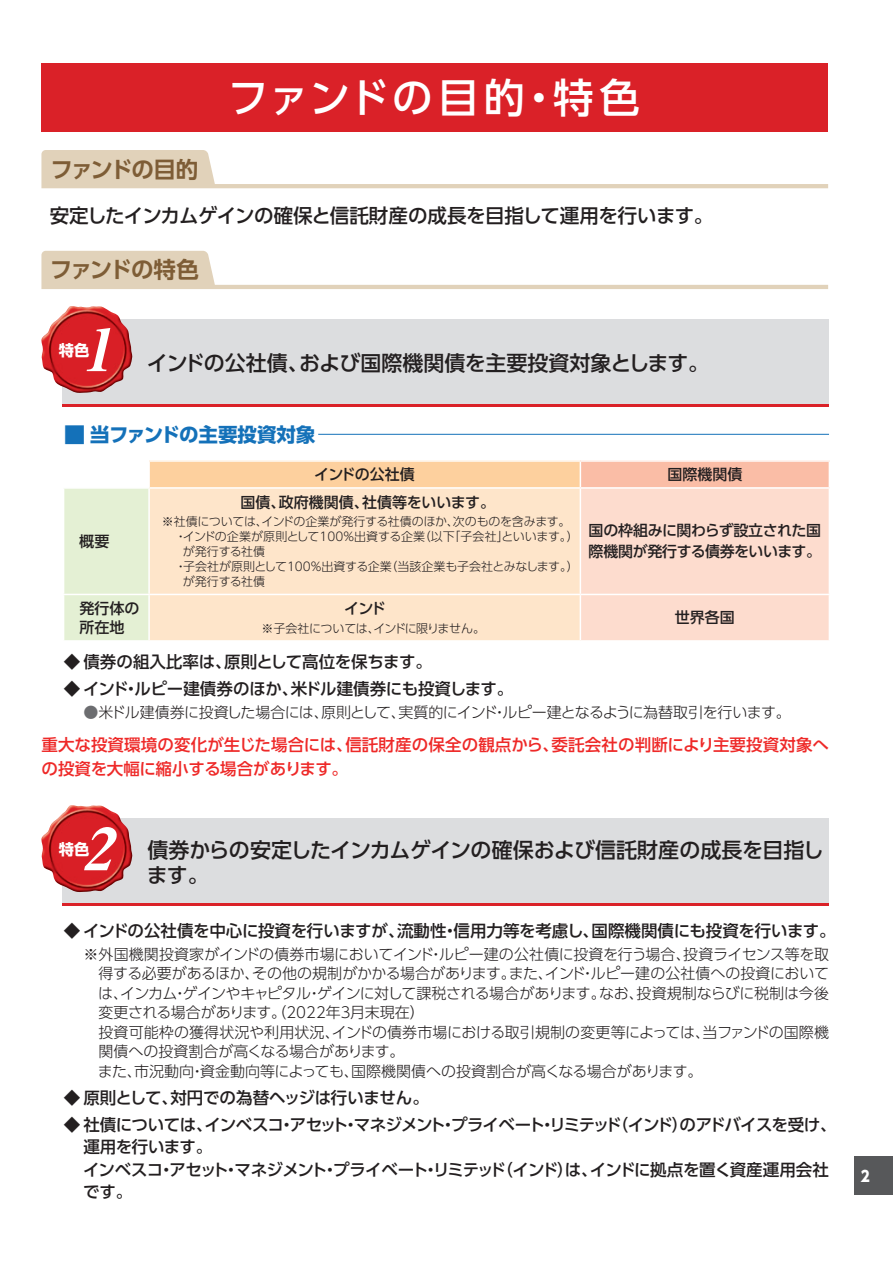
<style>
.page{position:relative;width:893px;height:1263px;background:#fff}
.page>*{position:absolute;margin:0;border:0;box-sizing:border-box;transform-origin:0 0}
.t1{font:italic 58.5px "Midashi Min Pr 5 MA31";color:#fff;scale:1.04 1}
.t2{font:500 40.5px "UD Shin Go Pro";letter-spacing:.08em;color:#fff}
.t3{font:700 22.5px "UD Shin Go Pro De";letter-spacing:-.07em;color:#7e5d36}
.t4{font:500 21px/25.5px "UD Shin Go Pro";letter-spacing:-.02em;color:#231f20}
.t5{font:500 21px "UD Shin Go Pro";color:#231f20}
.t6{font:500 19.5px "UD Shin Go Pro";letter-spacing:-.025em;color:#231f20}
.t7{font:700 19.5px "UD Shin Go Pro";color:#1471b9}
.t8{font:500 16.5px "UD Shin Go Pro";letter-spacing:-.025em;color:#231f20}
.t9{font:500 16.5px/22.5px "UD Shin Go Pro";letter-spacing:-.045em;color:#231f20}
.t10{font:500 16.5px/24px "UD Shin Go Pro";letter-spacing:.005em;color:#ee2928}
.t11{font:700 15.3px "UD Shin Go Pro";color:#fff}
.t12{font:300 15px/19.5px "UD Shin Go Pro";letter-spacing:-.01em;color:#231f20}
.t13{font:500 15px/21px "UD Shin Go Pro";letter-spacing:-.02em;color:#231f20}
.t14{font:300 15px "UD Shin Go Pro";letter-spacing:-.035em;color:#231f20}
.t15{font:500 15px "UD Shin Go Pro";color:#231f20}
.t16{font:800 15px "UD Shin Go Pro";color:#fff;scale:.9 1}
.t17{font:300 12px "UD Shin Go Pro";letter-spacing:-.015em;color:#231f20}
.t18{font:300 12px "UD Shin Go Pro";letter-spacing:-.035em;color:#231f20}
.s1{font-size:21.75px}
.s2{font-weight:500;color:#6c6d70}
</style>
<div class="page">
<div style="left:855px;top:1157px;width:38px;height:38px;background:#57585a"></div>
<div style="left:41px;top:64px;width:787px;height:68px;background:#da2128"></div>
<svg style="left:41px;top:150px;width:787px;height:38px"></svg>
<svg style="left:41px;top:251px;width:787px;height:38px"></svg>
<div style="left:63px;top:320px;width:766px;height:87px;background:#dcdddf"></div>
<hr style="left:63px;top:404px;width:766px;height:3px;background:#da2128">
<img style="left:41px;top:306px;width:92px;height:87px">
<hr style="left:318px;top:434px;width:511px;height:1px;background:#1471b9">
<div style="left:149px;top:461px;width:431px;height:27px;background:#fdd09e"></div>
<div style="left:150px;top:489px;width:430px;height:151px;background:#fee5ca"></div>
<div style="left:64px;top:489px;width:84px;height:151px;background:#e4f0d4"></div>
<hr style="left:149px;top:460px;width:431px;height:2px;background:#fff">
<hr style="left:148px;top:462px;width:2px;height:25px;background:#fff">
<svg style="left:581px;top:462px;width:248px;height:178px;background:#fcd7c8"></svg>
<hr style="left:149px;top:487px;width:431px;height:2px;background:#fff">
<hr style="left:580px;top:487px;width:250px;height:2px;background:#fff">
<hr style="left:63px;top:594px;width:86px;height:1px;background:#fff">
<hr style="left:149px;top:594px;width:431px;height:1px;background:#fff">
<hr style="left:580px;top:594px;width:250px;height:1px;background:#fff">
<div style="left:63px;top:819px;width:766px;height:87px;background:#dcdddf"></div>
<hr style="left:63px;top:903px;width:766px;height:3px;background:#da2128">
<img style="left:41px;top:805px;width:92px;height:87px">
<h2 class="t2" style="left:228px;top:65px;width:413px">ファンドの目的・特色</h2>
<h3 class="t3" style="left:50px;top:151px;width:149px">ファンドの目的</h3>
<h3 class="t6" style="left:50px;top:199px;width:665px">安定したインカムゲインの確保と信託財産の成長を目指して運用を行います。</h3>
<h3 class="t3" style="left:50px;top:252px;width:151px">ファンドの特色</h3>
<h1 class="t1" style="left:81px;top:304px;width:49px">1</h1>
<p class="t11" style="left:59px;top:337px;width:32px">特色</p>
<h3 class="t5" style="left:147px;top:346px;width:564px">インドの公社債、および国際機関債を主要投資対象とします。</h3>
<h3 class="t7" style="left:64px;top:418px;width:253px"><span class="s1">■</span> 当ファンドの主要投資対象</h3>
<p class="t13" style="left:314px;top:463px;width:102px">インドの公社債</p>
<p class="t13" style="left:667px;top:463px;width:76px">国際機関債</p>
<p class="t13" style="left:79px;top:530px;width:31px">概要</p>
<p class="t15" style="left:241px;top:490px;width:256px">国債、政府機関債、社債等をいいます。</p>
<p class="t17" style="left:162px;top:512px;width:410px">※社債については、インドの企業が発行する社債のほか、次のものを含みます。</p>
<p class="t17" style="left:175px;top:527px;width:405px">・インドの企業が原則として100％出資する企業（以下「子会社」といいます。）</p>
<p class="t17" style="left:183px;top:542px;width:84px">が発行する社債</p>
<p class="t17" style="left:175px;top:557px;width:406px">・子会社が原則として100％出資する企業（当該企業も子会社とみなします。）</p>
<p class="t17" style="left:183px;top:572px;width:84px">が発行する社債</p>
<p class="t13" style="left:79px;top:598px;width:62px;line-height:19.5px">発行体の所在地</p>
<p class="t13" style="left:344px;top:598px;width:43px">インド</p>
<p class="t18" style="left:262px;top:618px;width:225px">※子会社については、インドに限りません。</p>
<p class="t13" style="left:589px;top:520px;width:234px">国の枠組みに関わらず設立された国際機関が発行する債券をいいます。</p>
<p class="t13" style="left:675px;top:607px;width:61px">世界各国</p>
<p class="t8" style="left:64px;top:648px;width:369px">◆ 債券の組入比率は、原則として高位を保ちます。</p>
<p class="t8" style="left:64px;top:675px;width:451px">◆ インド・ルピー建債券のほか、米ドル建債券にも投資します。</p>
<p class="t14" style="left:83px;top:700px;width:709px"><span class="s2">●</span>米ドル建債券に投資した場合には、原則として、実質的にインド・ルピー建となるように為替取引を行います。</p>
<p class="t10" style="left:41px;top:732px;width:789px">重大な投資環境の変化が生じた場合には、信託財産の保全の観点から、委託会社の判断により主要投資対象への投資を大幅に縮小する場合があります。</p>
<h1 class="t1" style="left:81px;top:803px;width:49px">2</h1>
<h3 class="t4" style="left:147px;top:836px;width:678px">債券からの安定したインカムゲインの確保および信託財産の成長を目指します。</h3>
<p class="t8" style="left:64px;top:917px;width:773px">◆ インドの公社債を中心に投資を行いますが、流動性・信用力等を考慮し、国際機関債にも投資を行います。</p>
<p class="t12" style="left:98px;top:944px;width:733px;text-indent:-14px">※外国機関投資家がインドの債券市場においてインド・ルピー建の公社債に投資を行う場合、投資ライセンス等を取得する必要があるほか、その他の規制がかかる場合があります。また、インド・ルピー建の公社債への投資においては、インカム・ゲインやキャピタル・ゲインに対して課税される場合があります。なお、投資規制ならびに税制は今後変更される場合があります。（2022年３月末現在）<br>投資可能枠の獲得状況や利用状況、インドの債券市場における取引規制の変更等によっては、当ファンドの国際機関債への投資割合が高くなる場合があります。<br>また、市況動向・資金動向等によっても、国際機関債への投資割合が高くなる場合があります。</p>
<p class="t8" style="left:64px;top:1084px;width:366px">◆ 原則として、対円での為替ヘッジは行いません。</p>
<p class="t9" style="left:83px;top:1112px;width:755px;text-indent:-19px">◆ 社債については、インベスコ・アセット・マネジメント・プライベート・リミテッド（インド）のアドバイスを受け、運用を行います。<br>インベスコ・アセット・マネジメント・プライベート・リミテッド（インド）は、インドに拠点を置く資産運用会社です。</p>
<p class="t11" style="left:59px;top:836px;width:32px">特色</p>
<p class="t16" style="left:861px;top:1163px;width:11px">2</p>
</div>
